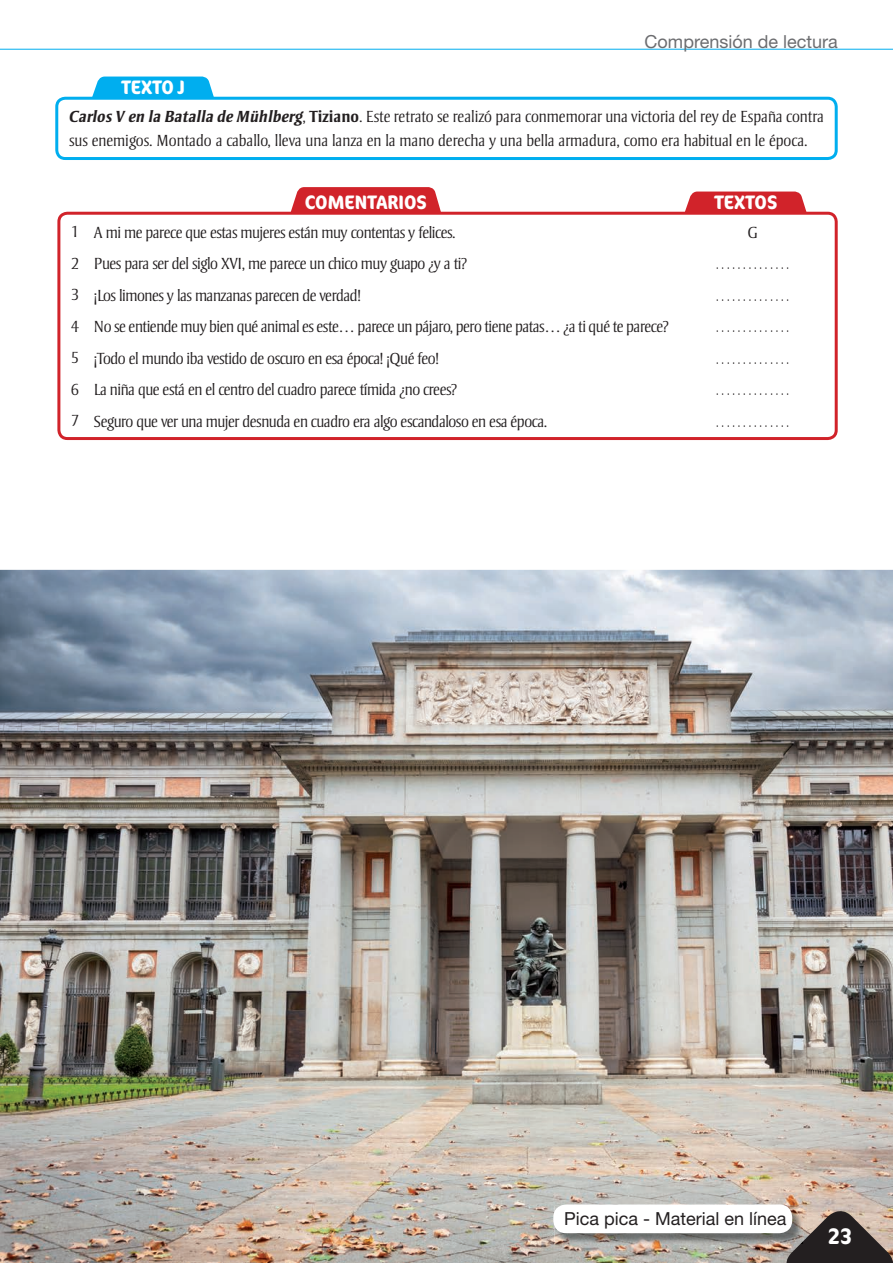
<style>
.page{position:relative;width:893px;height:1263px;background:#fff}
.page>*{position:absolute;margin:0;border:0;box-sizing:border-box;transform-origin:0 0}
.t1{font:700 condensed 22.5px "Cocon";color:#fff}
.t2{font:700 condensed 19.5px "Cocon";color:#fff}
.t3{font:18px "Helvetica Neue";color:#231f20}
.t4{font:18px "Helvetica Neue";color:#6c6d70}
.t5{font:300 16.5px/31.5px "Strayhorn MT Std";letter-spacing:-.025em;color:#231f20;text-align:justify}
.t6{font:300 16.5px/24px "Strayhorn MT Std";color:#231f20}
.t7{font:100 16.5px/31.5px "Helvetica Neue";color:#231f20;text-align:justify}
.s1{font-weight:700;font-style:italic}
.s2{font-weight:700}
</style>
<div class="page">
<img style="left:0;top:570px;width:893px;height:693px">
<img style="left:555px;top:1206px;width:225px;height:38px">
<svg style="left:780px;top:1204px;width:113px;height:59px;background:#70655e"></svg>
<div style="left:553px;top:1204px;width:239px;height:29px;background:#fff;border-radius:13px"></div>
<hr style="left:0;top:49px;width:893px;height:1px;background:#00aeef">
<svg style="left:91px;top:77px;width:124px;height:20px;background:#13b4f0"></svg>
<div style="left:55px;top:97px;width:783px;height:63px;border:3px solid #00aeef;border-radius:9px"></div>
<svg style="left:683px;top:192px;width:125px;height:20px;background:#d4353b"></svg>
<svg style="left:288px;top:187px;width:156px;height:25px;background:#d5373d"></svg>
<div style="left:57px;top:212px;width:781px;height:228px;border:3px solid #d1232a;border-radius:9px"></div>
<p class="t4" style="left:645px;top:35px;width:195px">Comprensión de lectura</p>
<p class="t2" style="left:121px;top:80px;width:65px">TEXTO J</p>
<p class="t6" style="left:69px;top:106px;width:756px"><span class="s1">Carlos V en la Batalla de Mühlberg</span>, <span class="s2">Tiziano</span>. Este retrato se realizó para conmemorar una victoria del rey de España contra sus enemigos. Montado a caballo, lleva una lanza en la mano derecha y una bella armadura, como era habitual en le época.</p>
<p class="t2" style="left:305px;top:195px;width:123px">COMENTARIOS</p>
<p class="t2" style="left:714px;top:195px;width:65px">TEXTOS</p>
<p class="t5" style="left:71px;top:217px;width:9px">1<br>2<br>3<br>4<br>5<br>6<br>7</p>
<p class="t5" style="left:94px;top:218px;width:576px;text-align:left">A mi me parece que estas mujeres están muy contentas y felices.<br>Pues para ser del siglo XVI, me parece un chico muy guapo ¿y a ti?<br>¡Los limones y las manzanas parecen de verdad!<br>No se entiende muy bien qué animal es este… parece un pájaro, pero tiene patas… ¿a ti qué te parece? ¡Todo el mundo iba vestido de oscuro en esa época! ¡Qué feo!<br>La niña que está en el centro del cuadro parece tímida ¿no crees?<br>Seguro que ver una mujer desnuda en cuadro era algo escandaloso en esa época.</p>
<p class="t5" style="left:747px;top:218px;width:12px">G</p>
<p class="t7" style="left:715px;top:249px;width:76px">.............. .............. .............. .............. .............. ..............</p>
<p class="t3" style="left:564px;top:1212px;width:224px">Pica pica - Material en línea</p>
<h1 class="t1" style="left:828px;top:1227px;width:25px">23</h1>
</div>
